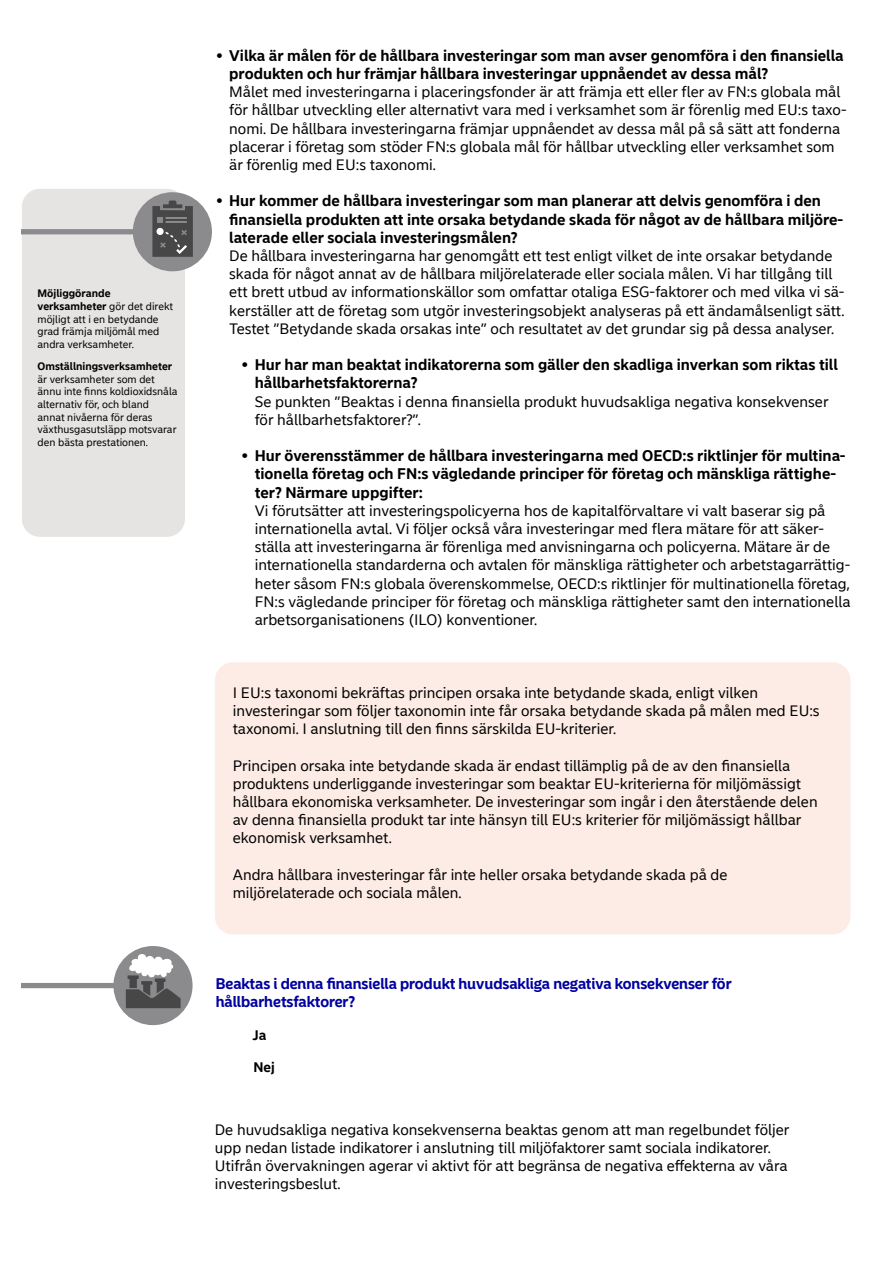
<style>
.page{position:relative;width:893px;height:1263px;background:#fff}
.page>*{position:absolute;margin:0;border:0;box-sizing:border-box;transform-origin:0 0}
.ESG_Body_text_no_ind{font:15px/18.1px "Nordea Sans Small";color:#000}
.ESG_Lomake__H2{font:700 15px/18.1px "Nordea Sans Large";color:#0000a0}
.Body_text_indent_SV{font:700 13.5px "Nordea Sans Small";color:#000}
.Boksitekstit_SV__P{font:10.5px/12.6px "Nordea Sans Small";color:#000}
.s1{font-weight:700}
</style>
<div class="page">
<div style="left:22px;top:189px;width:163px;height:348px;background:#e6e4e3;border-radius:18px"></div>
<div style="left:133px;top:192px;width:79px;height:79px;background:#8b8a8d;border-radius:39px"></div>
<svg style="left:152px;top:200px;width:41px;height:57px"></svg>
<div style="left:114px;top:946px;width:79px;height:79px;background:#8b8a8d;border-radius:39px"></div>
<svg style="left:126px;top:954px;width:55px;height:54px"></svg>
<div style="left:215px;top:662px;width:635px;height:272px;background:#fdece5;border-radius:18px"></div>
<p class="Boksitekstit_SV__P" style="left:38px;top:287px;width:137px"><span class="s1">Möjliggörande verksamheter</span> gör det direkt möjligt att i en betydande grad främja miljömål med andra verksamheter.</p>
<p class="Boksitekstit_SV__P" style="left:38px;top:360px;width:141px"><span class="s1">Omställningsverksamheter </span>är verksamheter som det ännu inte finns koldioxidsnåla alternativ för, och bland annat nivåerna för deras växthusgasutsläpp motsvarar den bästa prestationen.</p>
<p class="ESG_Body_text_no_ind" style="left:229px;top:47px;width:619px;text-indent:-13px"><span class="s1">• Vilka är målen för de hållbara investeringar som man avser genomföra i den finansiella produkten och hur främjar hållbara investeringar uppnåendet av dessa mål?<br></span>Målet med investeringarna i placeringsfonder är att främja ett eller fler av FN:s globala mål för hållbar utveckling eller alternativt vara med i verksamhet som är förenlig med EU:s taxo&shy;nomi. De hållbara investeringarna främjar uppnåendet av dessa mål på så sätt att fonderna placerar i företag som stöder FN:s globala mål för hållbar utveckling eller verksamhet som är förenlig med EU:s taxonomi.</p>
<p class="ESG_Body_text_no_ind" style="left:229px;top:192px;width:617px;text-indent:-13px"><span class="s1">• Hur kommer de hållbara investeringar som man planerar att delvis genomföra i den finansiella produkten att inte orsaka betydande skada för något av de hållbara miljöre&shy;laterade eller sociala investeringsmålen?<br></span>De hållbara investeringarna har genomgått ett test enligt vilket de inte orsakar betydande skada för något annat av de hållbara miljörelaterade eller sociala målen. Vi har tillgång till ett brett utbud av informationskällor som omfattar otaliga ESG-faktorer och med vilka vi sä&shy;kerställer att de företag som utgör investeringsobjekt analyseras på ett ändamålsenligt sätt.<br>Testet ”Betydande skada orsakas inte” och resultatet av det grundar sig på dessa analyser.</p>
<p class="ESG_Body_text_no_ind" style="left:255px;top:356px;width:585px;text-indent:-13px"><span class="s1">• Hur har man beaktat indikatorerna som gäller den skadliga inverkan som riktas till hållbarhetsfaktorerna?<br></span>Se punkten ”Beaktas i denna finansiella produkt huvudsakliga negativa konsekvenser för hållbarhetsfaktorer?”.</p>
<p class="ESG_Body_text_no_ind" style="left:255px;top:447px;width:597px;text-indent:-13px"><span class="s1">• Hur överensstämmer de hållbara investeringarna med OECD:s riktlinjer för multina&shy;tionella företag och FN:s vägledande principer för företag och mänskliga rättighe&shy;ter? Närmare uppgifter:<br></span>Vi förutsätter att investeringspolicyerna hos de kapitalförvaltare vi valt baserar sig på internationella avtal. Vi följer också våra investeringar med flera mätare för att säker&shy;ställa att investeringarna är förenliga med anvisningarna och policyerna. Mätare är de internationella standarderna och avtalen för mänskliga rättigheter och arbetstagarrättig&shy;heter såsom FN:s globala överenskommelse, OECD:s riktlinjer för multinationella företag, FN:s vägledande principer för företag och mänskliga rättigheter samt den internationella arbetsorganisationens (ILO) konventioner.</p>
<p class="ESG_Body_text_no_ind" style="left:233px;top:684px;width:588px">I EU:s taxonomi bekräftas principen orsaka inte betydande skada, enligt vilken investeringar som följer taxonomin inte får orsaka betydande skada på målen med EU:s taxonomi. I anslutning till den finns särskilda EU-kriterier.</p>
<p class="ESG_Body_text_no_ind" style="left:233px;top:756px;width:586px">Principen orsaka inte betydande skada är endast tillämplig på de av den finansiella produktens underliggande investeringar som beaktar EU-kriterierna för miljömässigt hållbara ekonomiska verksamheter. De investeringar som ingår i den återstående delen av denna finansiella produkt tar inte hänsyn till EU:s kriterier för miljömässigt hållbar ekonomisk verksamhet.</p>
<p class="ESG_Body_text_no_ind" style="left:233px;top:866px;width:496px">Andra hållbara investeringar får inte heller orsaka betydande skada på de miljörelaterade och sociala målen.</p>
<h2 class="ESG_Lomake__H2" style="left:216px;top:975px;width:517px">Beaktas i denna finansiella produkt huvudsakliga negativa konsekvenser för hållbarhetsfaktorer?</h2>
<p class="Body_text_indent_SV" style="left:253px;top:1027px;width:15px">Ja</p>
<p class="Body_text_indent_SV" style="left:253px;top:1058px;width:23px">Nej</p>
<p class="ESG_Body_text_no_ind" style="left:215px;top:1120px;width:576px">De huvudsakliga negativa konsekvenserna beaktas genom att man regelbundet följer upp nedan listade indikatorer i anslutning till miljöfaktorer samt sociala indikatorer.<br>Utifrån övervakningen agerar vi aktivt för att begränsa de negativa effekterna av våra investeringsbeslut.</p>
</div>
